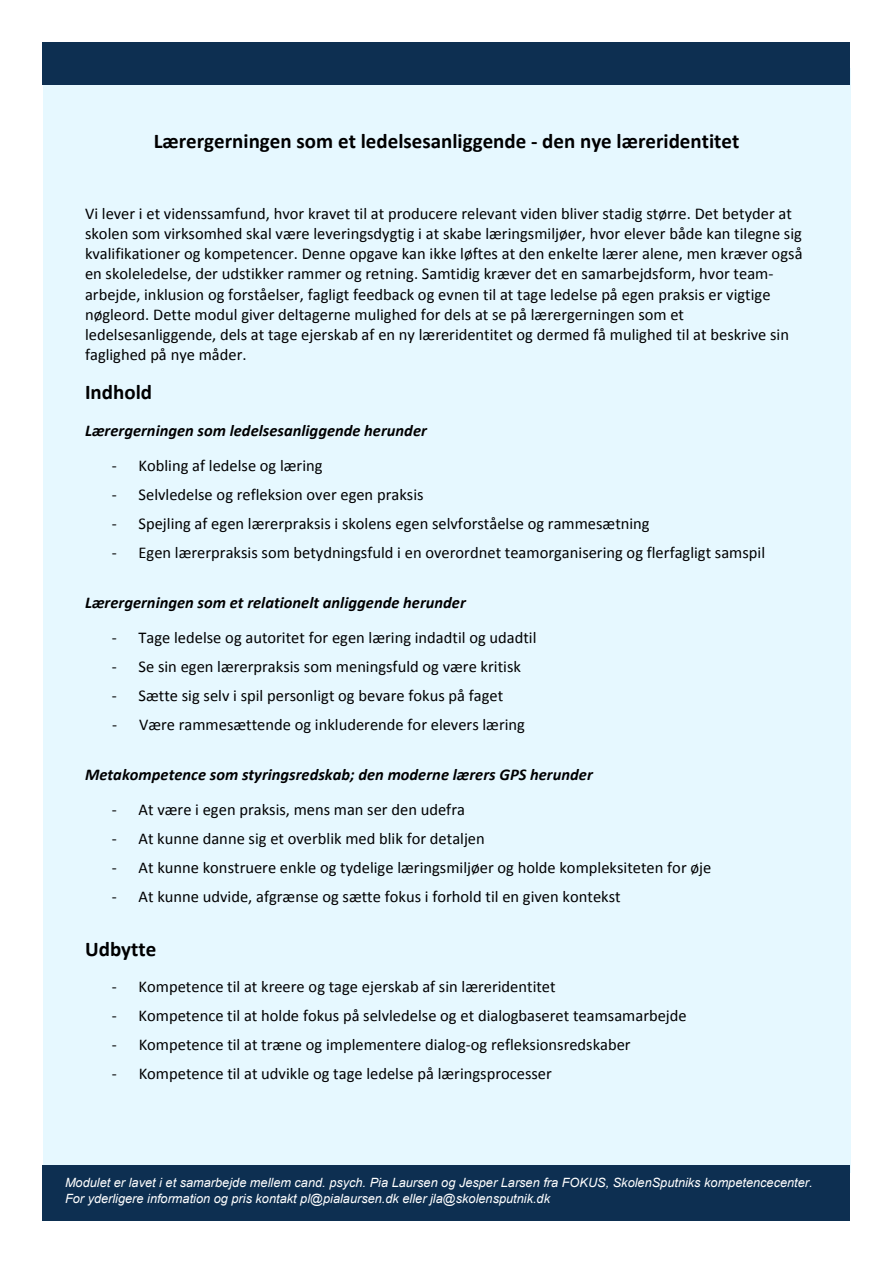
<style>
.page{position:relative;width:893px;height:1263px;background:#fff}
.page>*{position:absolute;margin:0;border:0;box-sizing:border-box;transform-origin:0 0}
.t1{font:700 21px "Calibri";color:#000}
.t2{font:16.5px/20.1px "Calibri";color:#000}
.t3{font:italic 700 16.5px "Calibri";color:#000}
.t4{font:italic 12.75px/16.8px "Arial";color:#fff}
</style>
<div class="page">
<div style="left:43px;top:69px;width:808px;height:1104px;background:#e6f8ff"></div>
<div style="left:43px;top:43px;width:807px;height:42px;background:#0d2f51"></div>
<div style="left:43px;top:1165px;width:807px;height:55px;background:#0d2f51"></div>
<p class="t1" style="left:154px;top:132px;width:587px">Lærergerningen som et ledelsesanliggende ‐ den nye læreridentitet</p>
<p class="t2" style="left:85px;top:205px;width:719px">Vi lever i et videnssamfund, hvor kravet til at producere relevant viden bliver stadig større. Det betyder at skolen som virksomhed skal være leveringsdygtig i at skabe læringsmiljøer, hvor elever både kan tilegne sig kvalifikationer og kompetencer. Denne opgave kan ikke løftes at den enkelte lærer alene, men kræver også en skoleledelse, der udstikker rammer og retning. Samtidig kræver det en samarbejdsform, hvor team‐ arbejde, inklusion og forståelser, fagligt feedback og evnen til at tage ledelse på egen praksis er vigtige nøgleord. Dette modul giver deltagerne mulighed for dels at se på lærergerningen som et ledelsesanliggende, dels at tage ejerskab af en ny læreridentitet og dermed få mulighed til at beskrive sin faglighed på nye måder.</p>
<p class="t1" style="left:85px;top:384px;width:69px">Indhold</p>
<p class="t3" style="left:85px;top:423px;width:343px">Lærergerningen som ledelsesanliggende herunder</p>
<p class="t2" style="left:112px;top:457px;width:7px">‐</p>
<p class="t2" style="left:139px;top:457px;width:186px">Kobling af ledelse og læring</p>
<p class="t2" style="left:112px;top:486px;width:7px">‐</p>
<p class="t2" style="left:139px;top:486px;width:286px">Selvledelse og refleksion over egen praksis</p>
<p class="t2" style="left:112px;top:515px;width:7px">‐</p>
<p class="t2" style="left:139px;top:515px;width:513px">Spejling af egen lærerpraksis i skolens egen selvforståelse og rammesætning</p>
<p class="t2" style="left:112px;top:544px;width:7px">‐</p>
<p class="t2" style="left:139px;top:544px;width:628px">Egen lærerpraksis som betydningsfuld i en overordnet teamorganisering og flerfagligt samspil</p>
<p class="t3" style="left:85px;top:595px;width:382px">Lærergerningen som et relationelt anliggende herunder</p>
<p class="t2" style="left:112px;top:629px;width:7px">‐</p>
<p class="t2" style="left:139px;top:629px;width:399px">Tage ledelse og autoritet for egen læring indadtil og udadtil</p>
<p class="t2" style="left:112px;top:658px;width:7px">‐</p>
<p class="t2" style="left:139px;top:658px;width:384px">Se sin egen lærerpraksis som meningsfuld og være kritisk</p>
<p class="t2" style="left:112px;top:687px;width:7px">‐</p>
<p class="t2" style="left:139px;top:687px;width:366px">Sætte sig selv i spil personligt og bevare fokus på faget</p>
<p class="t2" style="left:112px;top:716px;width:7px">‐</p>
<p class="t2" style="left:139px;top:716px;width:387px">Være rammesættende og inkluderende for elevers læring</p>
<p class="t3" style="left:85px;top:767px;width:509px">Metakompetence som styringsredskab; den moderne lærers GPS herunder</p>
<p class="t2" style="left:112px;top:800px;width:7px">‐</p>
<p class="t2" style="left:139px;top:800px;width:328px">At være i egen praksis, mens man ser den udefra</p>
<p class="t2" style="left:112px;top:830px;width:7px">‐</p>
<p class="t2" style="left:139px;top:830px;width:348px">At kunne danne sig et overblik med blik for detaljen</p>
<p class="t2" style="left:112px;top:859px;width:7px">‐</p>
<p class="t2" style="left:139px;top:859px;width:574px">At kunne konstruere enkle og tydelige læringsmiljøer og holde kompleksiteten for øje</p>
<p class="t2" style="left:112px;top:888px;width:7px">‐</p>
<p class="t2" style="left:139px;top:888px;width:484px">At kunne udvide, afgrænse og sætte fokus i forhold til en given kontekst</p>
<p class="t1" style="left:85px;top:940px;width:73px">Udbytte</p>
<p class="t2" style="left:112px;top:978px;width:7px">‐</p>
<p class="t2" style="left:139px;top:978px;width:419px">Kompetence til at kreere og tage ejerskab af sin læreridentitet</p>
<p class="t2" style="left:112px;top:1007px;width:7px">‐</p>
<p class="t2" style="left:139px;top:1007px;width:550px">Kompetence til at holde fokus på selvledelse og et dialogbaseret teamsamarbejde</p>
<p class="t2" style="left:112px;top:1036px;width:7px">‐</p>
<p class="t2" style="left:139px;top:1036px;width:494px">Kompetence til at træne og implementere dialog‐og refleksionsredskaber</p>
<p class="t2" style="left:112px;top:1065px;width:7px">‐</p>
<p class="t2" style="left:139px;top:1065px;width:415px">Kompetence til at udvikle og tage ledelse på læringsprocesser</p>
<p class="t4" style="left:65px;top:1174px;width:749px">Modulet er lavet i et samarbejde mellem cand. psych. Pia Laursen og Jesper Larsen fra FOKUS, SkolenSputniks kompetencecenter.<br>For yderligere information og pris kontakt pl@pialaursen.dk eller jla@skolensputnik.dk</p>
</div>
